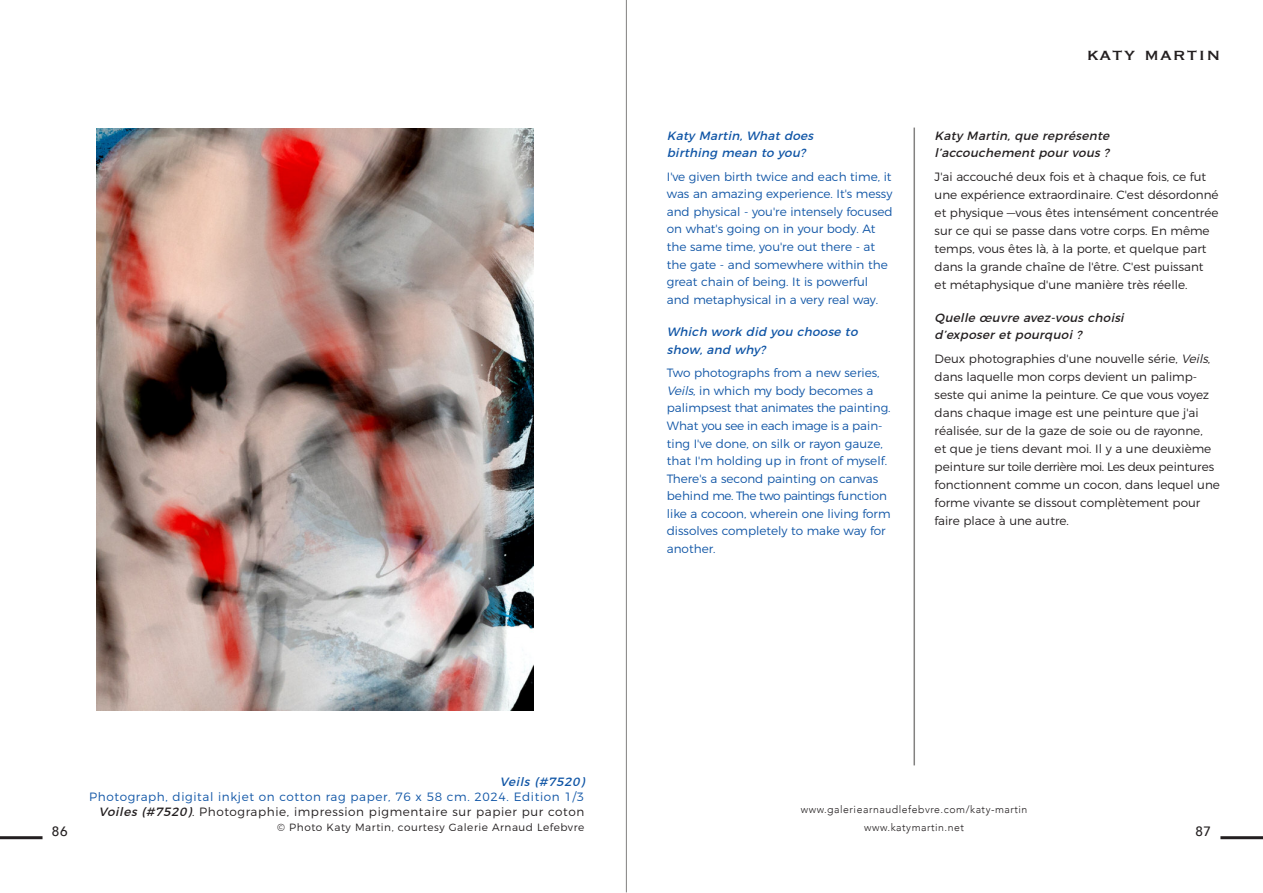
<style>
.page{position:relative;width:1263px;height:893px;background:#fff}
.page>*{position:absolute;margin:0;border:0;box-sizing:border-box;transform-origin:0 0}
.t1{font:21px "Copperplate";letter-spacing:.05em;color:#231f20}
.t2{font:500 13.5px "Avenir";color:#231f20}
.t3{font:300 12px/18px "Montserrat";color:#231f20}
.t4{font:300 12px/17.5px "Montserrat";color:#1055a6}
.t5{font:300 12px/15px "Montserrat";letter-spacing:.05em;color:#1055a6;text-align:right}
.t6{font:italic 12px/17.5px "Montserrat";color:#231f20}
.t7{font:italic 12px/17.5px "Montserrat";letter-spacing:.015em;color:#1055a6}
.t8{font:300 10.5px/18px "Avenir";letter-spacing:.05em;color:#231f20;text-align:center}
.t9{font:300 10.5px "Montserrat";letter-spacing:.05em;color:#231f20}
.s1{font-style:italic}
.s2{font-weight:400;font-style:italic;color:#231f20}
.s3{color:#231f20}
</style>
<div class="page">
<hr style="left:0;top:836px;width:43px;height:3px;background:#231f20">
<hr style="left:1220px;top:836px;width:43px;height:3px;background:#231f20">
<hr style="left:626px;top:0;width:1px;height:892px;background:#828180">
<hr style="left:913px;top:128px;width:2px;height:637px;background:#828180">
<img style="left:97px;top:128px;width:436px;height:582px">
<p class="t7" style="left:667px;top:128px;width:150px">Katy Martin, What does birthing mean to you?</p>
<p class="t4" style="left:667px;top:169px;width:227px">I've given birth twice and each time, it was an amazing experience. It's messy and physical - you're intensely focused on what's going on in your body. At the same time, you're out there - at the gate - and somewhere within the great chain of being. It is powerful and metaphysical in a very real way.</p>
<p class="t7" style="left:667px;top:324px;width:195px">Which work did you choose to show, and why?</p>
<p class="t4" style="left:667px;top:365px;width:225px">Two photographs from a new series, <span class="s1">Veils</span>, in which my body becomes a palimpsest that animates the painting.<br>What you see in each image is a pain&shy;ting I've done, on silk or rayon gauze, that I'm holding up in front of myself.<br>There's a second painting on canvas behind me. The two paintings function like a cocoon, wherein one living form dissolves completely to make way for another.</p>
<h1 class="t1" style="left:1087px;top:44px;width:135px">katy martin</h1>
<p class="t6" style="left:935px;top:128px;width:179px">Katy Martin, que représente l’accouchement pour vous ?</p>
<p class="t3" style="left:935px;top:169px;width:285px">J'ai accouché deux fois et à chaque fois, ce fut une expérience extraordinaire. C'est désordonné et physique —vous êtes intensément concentrée sur ce qui se passe dans votre corps. En même temps, vous êtes là, à la porte, et quelque part dans la grande chaîne de l'être. C'est puissant<br>et métaphysique d'une manière très réelle.</p>
<p class="t6" style="left:935px;top:310px;width:193px">Quelle œuvre avez-vous choisi d’exposer et pourquoi ?</p>
<p class="t3" style="left:935px;top:351px;width:287px">Deux photographies d'une nouvelle série, <span class="s1">Veils</span>, dans laquelle mon corps devient un palimp&shy;seste qui anime la peinture. Ce que vous voyez dans chaque image est une peinture que j'ai réalisée, sur de la gaze de soie ou de rayonne,<br>et que je tiens devant moi. Il y a une deuxième peinture sur toile derrière moi. Les deux peintures fonctionnent comme un cocon, dans lequel une forme vivante se dissout complètement pour faire place à une autre.</p>
<p class="t7" style="left:500px;top:774px;width:86px">Veils (#7520)</p>
<p class="t5" style="left:89px;top:790px;width:496px">Photograph, digital inkjet on cotton rag paper, 76 x 58 cm. 2024. Edition 1/3<br><span class="s2">Voiles (#7520)</span><span class="s3">. Photographie, impression pigmentaire sur papier pur coton</span></p>
<p class="t9" style="left:277px;top:823px;width:309px">© Photo Katy Martin, courtesy Galerie Arnaud Lefebvre</p>
<p class="t8" style="left:801px;top:801px;width:228px">www.galeriearnaudlefebvre.com/katy-martin www.katymartin.net</p>
<p class="t2" style="left:52px;top:822px;width:17px">86</p>
<p class="t2" style="left:1195px;top:822px;width:17px">87</p>
</div>
